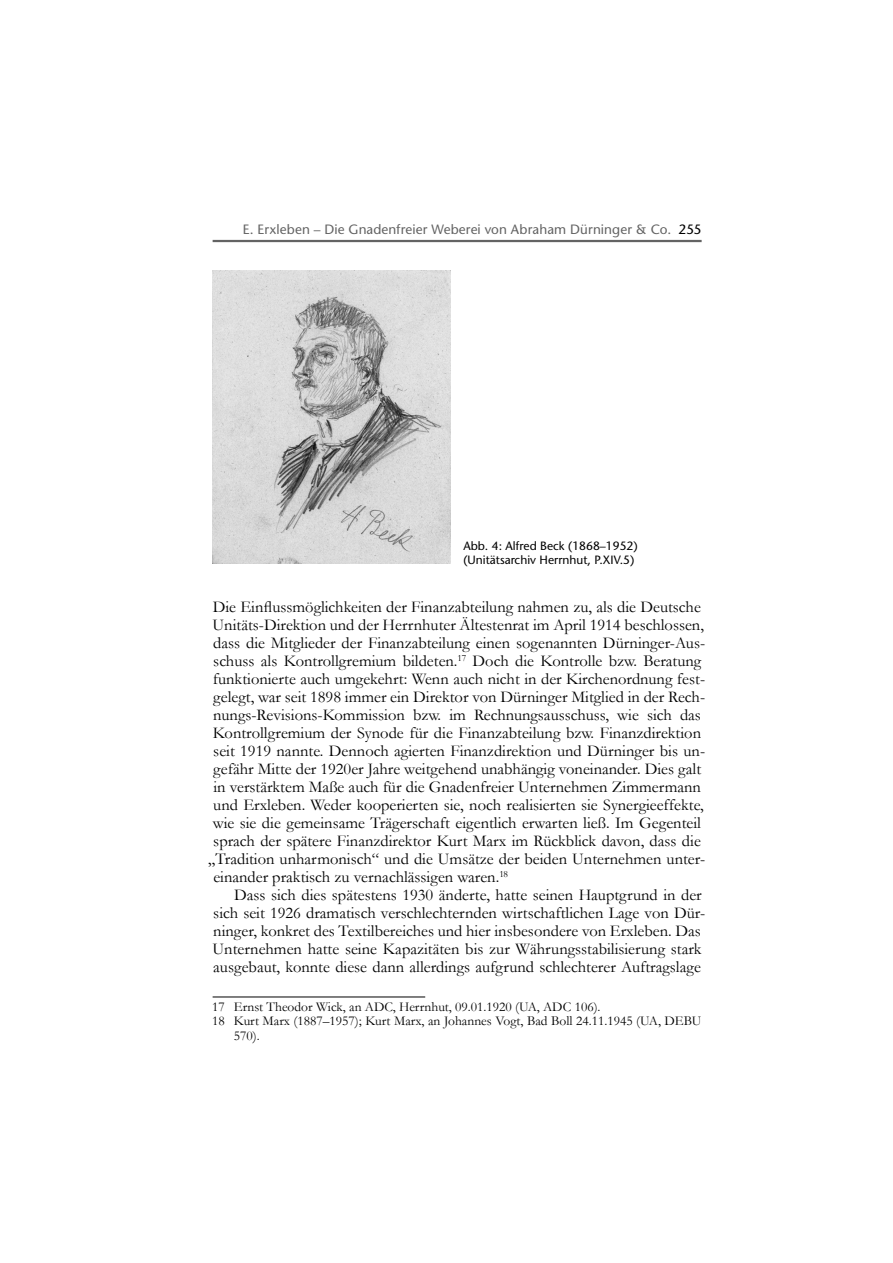
<style>
.page{position:relative;width:893px;height:1263px;background:#fff}
.page>*{position:absolute;margin:0;border:0;box-sizing:border-box;transform-origin:0 0}
.UF_Textabsatz_1{font:16.5px "Garamond";color:#000}
.UF_Textabsatz_2{font:16.5px/18px "Garamond";color:#000}
.UF_Fußnoten_zweistel{font:13.5px/14.2px "Garamond";color:#000}
.t1{font:500 13.5px "Stone Sans Std";letter-spacing:.01em;color:#636363}
.UF_Abb_-Unterschrift{font:500 12px/13.5px "Stone Sans Std";color:#000}
.s1{color:#000}
</style>
<div class="page">
<hr style="left:213px;top:240px;width:489px;height:2px;background:#636363">
<hr style="left:213px;top:997px;width:212px;height:1px;background:#000">
<img style="left:213px;top:270px;width:237px;height:294px">
<p class="t1" style="left:243px;top:221px;width:460px">E. Erxleben – Die Gnadenfreier Weberei von Abraham Dürninger &amp; Co. <span class="s1">255</span></p>
<p class="UF_Abb_-Unterschrift" style="left:463px;top:539px;width:176px">Abb. 4: Alfred Beck (1868–1952) (Unitätsarchiv Herrnhut, P.XIV.5)</p>
<p class="UF_Textabsatz_1" style="left:213px;top:596px;width:490px">Die Einflussmöglichkeiten der Finanzabteilung nahmen zu, als die Deutsche</p>
<p class="UF_Textabsatz_1" style="left:213px;top:614px;width:493px">Unitäts-Direktion und der Herrnhuter Ältestenrat im April 1914 beschlossen,</p>
<p class="UF_Textabsatz_1" style="left:213px;top:632px;width:493px">dass die Mitglieder der Finanzabteilung einen sogenannten Dürninger-Aus-</p>
<p class="UF_Textabsatz_1" style="left:213px;top:650px;width:489px">schuss als Kontrollgremium bildeten.<sup>17</sup> Doch die Kontrolle bzw. Beratung</p>
<p class="UF_Textabsatz_1" style="left:213px;top:668px;width:494px">funktionierte auch umgekehrt: Wenn auch nicht in der Kirchenordnung fest-</p>
<p class="UF_Textabsatz_1" style="left:213px;top:686px;width:493px">gelegt, war seit 1898 immer ein Direktor von Dürninger Mitglied in der Rech-</p>
<p class="UF_Textabsatz_1" style="left:213px;top:704px;width:489px">nungs-Revisions-Kommission bzw. im Rechnungsausschuss, wie sich das</p>
<p class="UF_Textabsatz_1" style="left:213px;top:722px;width:490px">Kontrollgremium der Synode für die Finanzabteilung bzw. Finanzdirektion</p>
<p class="UF_Textabsatz_1" style="left:213px;top:740px;width:493px">seit 1919 nannte. Dennoch agierten Finanzdirektion und Dürninger bis un-</p>
<p class="UF_Textabsatz_1" style="left:213px;top:758px;width:489px">gefähr Mitte der 1920er Jahre weitgehend unabhängig voneinander. Dies galt</p>
<p class="UF_Textabsatz_1" style="left:213px;top:776px;width:489px">in verstärktem Maße auch für die Gnadenfreier Unternehmen Zimmermann</p>
<p class="UF_Textabsatz_1" style="left:213px;top:794px;width:492px">und Erxleben. Weder kooperierten sie, noch realisierten sie Synergieeffekte,</p>
<p class="UF_Textabsatz_1" style="left:213px;top:812px;width:490px">wie sie die gemeinsame Trägerschaft eigentlich erwarten ließ. Im Gegenteil</p>
<p class="UF_Textabsatz_1" style="left:213px;top:830px;width:489px">sprach der spätere Finanzdirektor Kurt Marx im Rückblick davon, dass die</p>
<p class="UF_Textabsatz_1" style="left:208px;top:848px;width:498px">„Tradition unharmonisch“ und die Umsätze der beiden Unternehmen unter-</p>
<p class="UF_Textabsatz_1" style="left:213px;top:866px;width:296px">einander praktisch zu vernachlässigen waren.<sup>18</sup></p>
<p class="UF_Textabsatz_2" style="left:213px;top:885px;width:494px;text-indent:21px">Dass sich dies spätestens 1930 änderte, hatte seinen Hauptgrund in der sich seit 1926 dramatisch verschlechternden wirtschaftlichen Lage von Dür&shy;ninger, konkret des Textilbereiches und hier insbesondere von Erxleben. Das Unternehmen hatte seine Kapazitäten bis zur Währungsstabilisierung stark ausgebaut, konnte diese dann allerdings aufgrund schlechterer Auftragslage</p>
<p class="UF_Fußnoten_zweistel" style="left:212px;top:999px;width:390px">17 Ernst Theodor Wick, an ADC, Herrnhut, 09.01.1920 (UA, ADC 106).</p>
<p class="UF_Fußnoten_zweistel" style="left:234px;top:1014px;width:469px;text-indent:-22px">18 Kurt Marx (1887–1957); Kurt Marx, an Johannes Vogt, Bad Boll 24.11.1945 (UA, DEBU<br>570).</p>
</div>
